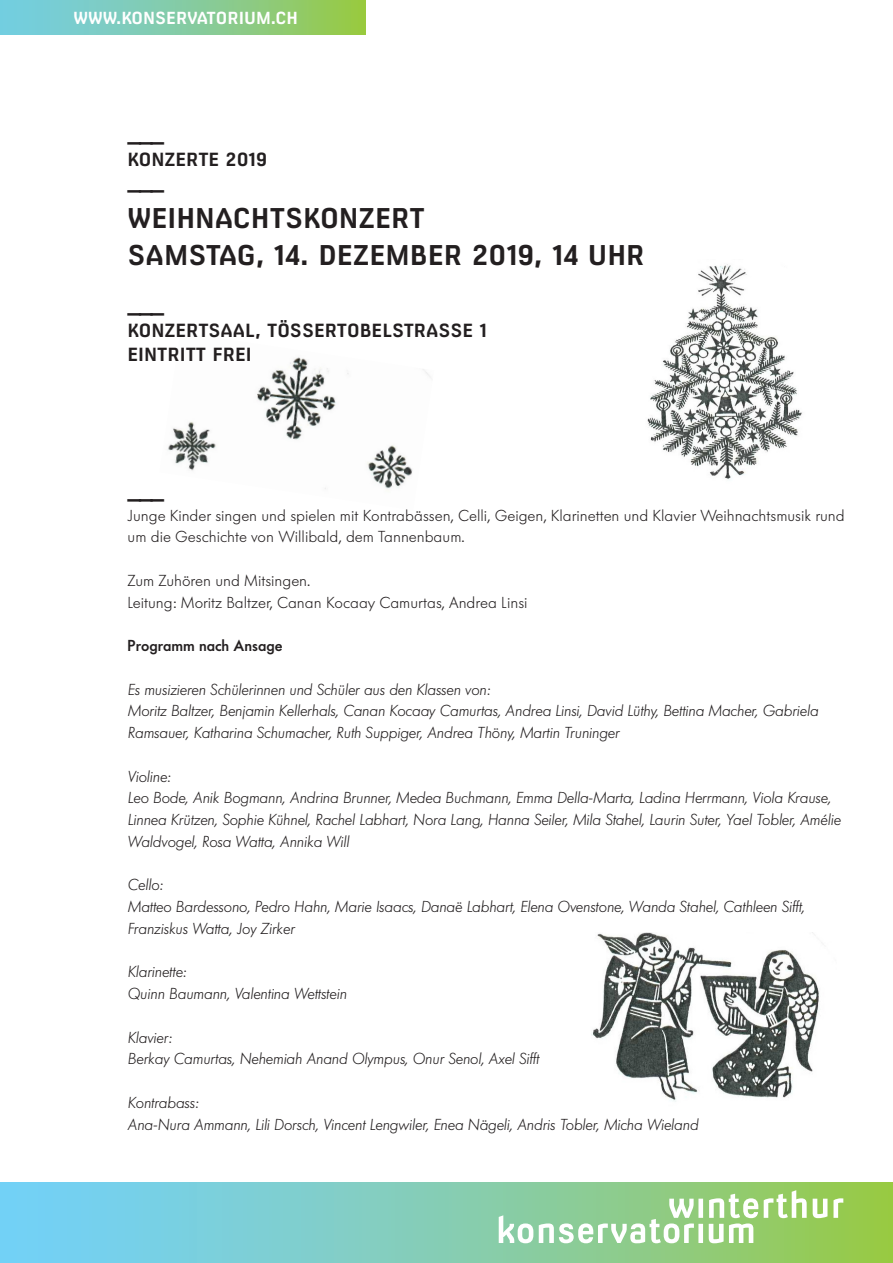
<style>
.page{position:relative;width:893px;height:1263px;background:#fff}
.page>*{position:absolute;margin:0;border:0;box-sizing:border-box;transform-origin:0 0}
.t1{font:700 27px "Milibus Rg";color:#231f20}
.Strich{font:700 22.5px "Milibus Rg";color:#231f20}
.Titel_klein{font:700 18px/24px "Milibus Rg";color:#231f20}
.t2{font:700 16.5px "Milibus Rg";color:#fff}
.Komponist_Werk{font:italic 300 15.75px/21.8px "Futura BQ";color:#231f20}
.Komponist_Werk-2{font:300 15.75px/21.8px "Futura BQ";color:#231f20}
.Komponist_Werk-3{font:500 15.75px "Futura BQ";color:#231f20}
</style>
<div class="page">
<img style="left:647px;top:264px;width:155px;height:216px">
<img style="left:168px;top:357px;width:263px;height:132px">
<img style="left:591px;top:932px;width:228px;height:170px">
<svg style="left:742px;top:264px;width:60px;height:27px"></svg>
<div style="left:0;top:0;width:365px;height:34px;background:linear-gradient(to right,#72ceef,#98c94b)"></div>
<svg style="left:0;top:1182px;width:893px;height:81px;background:#82cdba"></svg>
<svg style="left:499px;top:1190px;width:344px;height:53px"></svg>
<p class="t2" style="left:74px;top:8px;width:226px">WWW.KONSERVATORIUM.CH</p>
<p class="Strich" style="left:128px;top:120px;width:38px">___</p>
<p class="Titel_klein" style="left:128px;top:147px;width:141px">KONZERTE 2019</p>
<p class="Strich" style="left:128px;top:168px;width:38px">___</p>
<p class="t1" style="left:128px;top:202px;width:299px">WEIHNACHTSKONZERT</p>
<p class="t1" style="left:128px;top:239px;width:519px">SAMSTAG, 14. DEZEMBER 2019, 14 UHR</p>
<p class="Strich" style="left:128px;top:291px;width:38px">___</p>
<p class="Titel_klein" style="left:128px;top:318px;width:361px">KONZERTSAAL, TÖSSERTOBELSTRASSE 1<br>EINTRITT FREI</p>
<p class="Strich" style="left:128px;top:477px;width:38px">___</p>
<p class="Komponist_Werk-2" style="left:128px;top:504px;width:719px">Junge Kinder singen und spielen mit Kontrabässen, Celli, Geigen, Klarinetten und Klavier Weihnachtsmusik rund um die Geschichte von Willibald, dem Tannenbaum.</p>
<p class="Komponist_Werk-2" style="left:128px;top:569px;width:184px">Zum Zuhören und Mitsingen.</p>
<p class="Komponist_Werk-2" style="left:128px;top:591px;width:402px">Leitung: Moritz Baltzer, Canan Kocaay Camurtas, Andrea Linsi</p>
<p class="Komponist_Werk-3" style="left:128px;top:635px;width:156px">Programm nach Ansage</p>
<p class="Komponist_Werk" style="left:128px;top:678px;width:364px">Es musizieren Schülerinnen und Schüler aus den Klassen von:</p>
<p class="Komponist_Werk" style="left:128px;top:700px;width:692px">Moritz Baltzer, Benjamin Kellerhals, Canan Kocaay Camurtas, Andrea Linsi, David Lüthy, Bettina Macher, Gabriela<br>Ramsauer, Katharina Schumacher, Ruth Suppiger, Andrea Thöny, Martin Truninger</p>
<p class="Komponist_Werk" style="left:128px;top:765px;width:45px">Violine:</p>
<p class="Komponist_Werk" style="left:128px;top:787px;width:714px">Leo Bode, Anik Bogmann, Andrina Brunner, Medea Buchmann, Emma Della-Marta, Ladina Herrmann, Viola Krause,<br>Linnea Krützen, Sophie Kühnel, Rachel Labhart, Nora Lang, Hanna Seiler, Mila Stahel, Laurin Suter, Yael Tobler, Amélie<br>Waldvogel, Rosa Watta, Annika Will</p>
<p class="Komponist_Werk" style="left:128px;top:874px;width:37px">Cello:</p>
<p class="Komponist_Werk" style="left:128px;top:896px;width:679px">Matteo Bardessono, Pedro Hahn, Marie Isaacs, Danaë Labhart, Elena Ovenstone, Wanda Stahel, Cathleen Sifft,</p>
<p class="Komponist_Werk" style="left:128px;top:917px;width:169px">Franziskus Watta, Joy Zirker</p>
<p class="Komponist_Werk" style="left:128px;top:961px;width:60px">Klarinette:</p>
<p class="Komponist_Werk" style="left:128px;top:983px;width:220px">Quinn Baumann, Valentina Wettstein</p>
<p class="Komponist_Werk" style="left:128px;top:1026px;width:46px">Klavier:</p>
<p class="Komponist_Werk" style="left:128px;top:1048px;width:413px">Berkay Camurtas, Nehemiah Anand Olympus, Onur Senol, Axel Sifft</p>
<p class="Komponist_Werk" style="left:128px;top:1091px;width:73px">Kontrabass:</p>
<p class="Komponist_Werk" style="left:128px;top:1113px;width:572px">Ana-Nura Ammann, Lili Dorsch, Vincent Lengwiler, Enea Nägeli, Andris Tobler, Micha Wieland</p>
</div>
